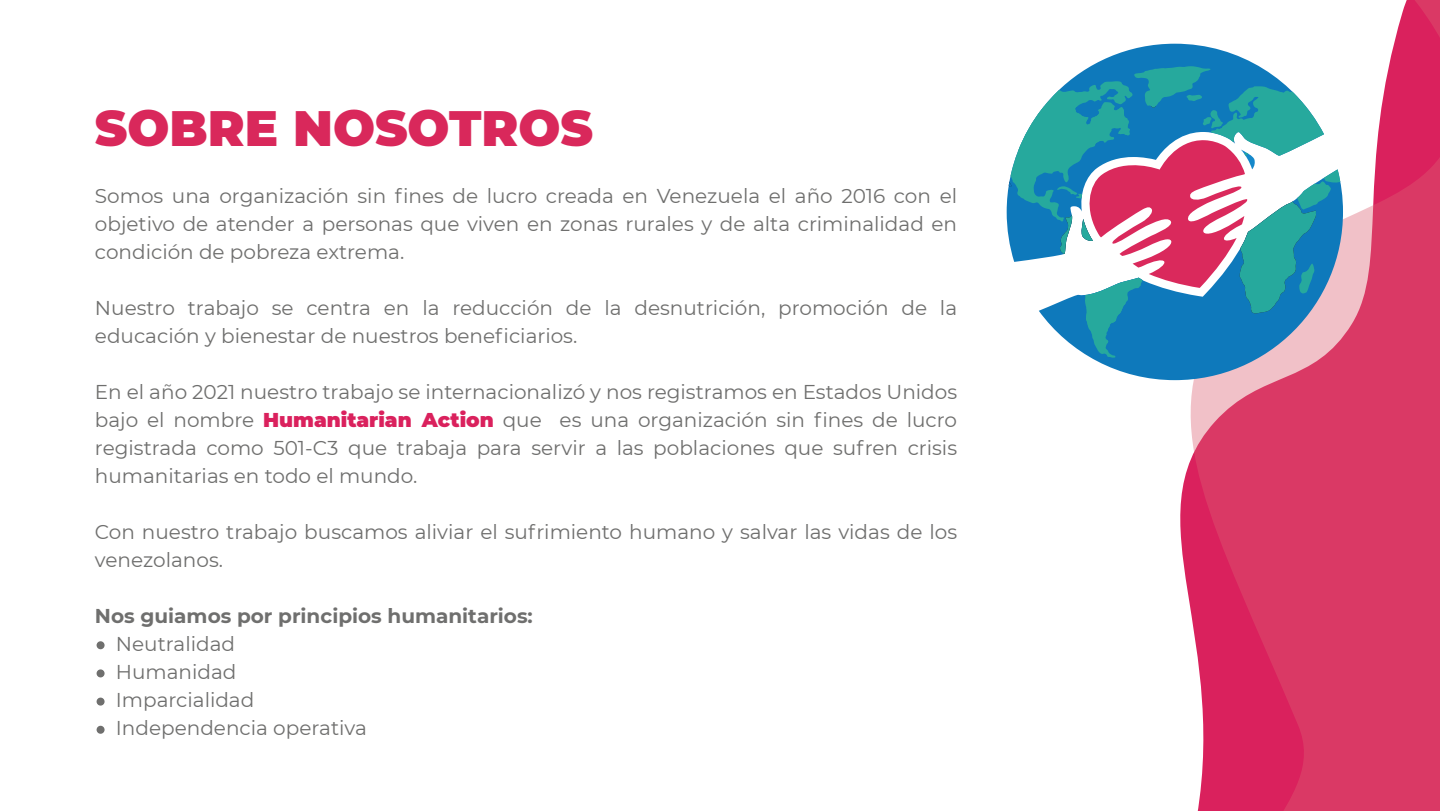
<style>
.page{position:relative;width:1440px;height:811px;background:#fff}
.page>*{position:absolute;margin:0;border:0;box-sizing:border-box;transform-origin:0 0}
.t1{font:900 49.6px "Montserrat";color:#d9285b}
.t2{font:20px/28px "Montserrat";color:#6f6f6e}
.t3{font:700 20px "Montserrat";color:#6f6f6e}
.s1{font-weight:900;color:#da215d}
</style>
<div class="page">
<svg style="left:1191px;top:0;width:249px;height:811px;background:#df5078"></svg>
<svg style="left:1091px;top:169px;width:252px;height:211px;background:#8d93b8"></svg>
<svg style="left:1007px;top:44px;width:317px;height:195px"></svg>
<svg style="left:1009px;top:66px;width:331px;height:292px"></svg>
<div style="left:97px;top:641px;width:8px;height:8px;background:#6f6f6e;border-radius:50%"></div>
<div style="left:97px;top:669px;width:8px;height:8px;background:#6f6f6e;border-radius:50%"></div>
<div style="left:97px;top:697px;width:8px;height:8px;background:#6f6f6e;border-radius:50%"></div>
<div style="left:97px;top:725px;width:8px;height:8px;background:#6f6f6e;border-radius:50%"></div>
<h1 class="t1" style="left:95px;top:91px;width:500px">SOBRE NOSOTROS</h1>
<p class="t2" style="left:95px;top:181px;width:864px;text-align:justify">Somos una organización sin fines de lucro creada en Venezuela el año 2016 con el objetivo de atender a personas que viven en zonas rurales y de alta criminalidad en condición de pobreza extrema.</p>
<p class="t2" style="left:95px;top:293px;width:864px">Nuestro trabajo se centra en la reducción de la desnutrición, promoción de la educación y bienestar de nuestros beneficiarios.</p>
<p class="t2" style="left:95px;top:377px;width:864px;text-align:justify">En el año 2021 nuestro trabajo se internacionalizó y nos registramos en Estados Unidos bajo el nombre <span class="s1">Humanitarian Action</span> que es una organización sin fines de lucro registrada como 501-C3 que trabaja para servir a las poblaciones que sufren crisis humanitarias en todo el mundo.</p>
<p class="t2" style="left:95px;top:517px;width:864px">Con nuestro trabajo buscamos aliviar el sufrimiento humano y salvar las vidas de los venezolanos.</p>
<p class="t3" style="left:95px;top:601px;width:439px">Nos guiamos por principios humanitarios:</p>
<p class="t2" style="left:116px;top:629px;width:253px">Neutralidad<br>Humanidad<br>Imparcialidad<br>Independencia operativa</p>
</div>
